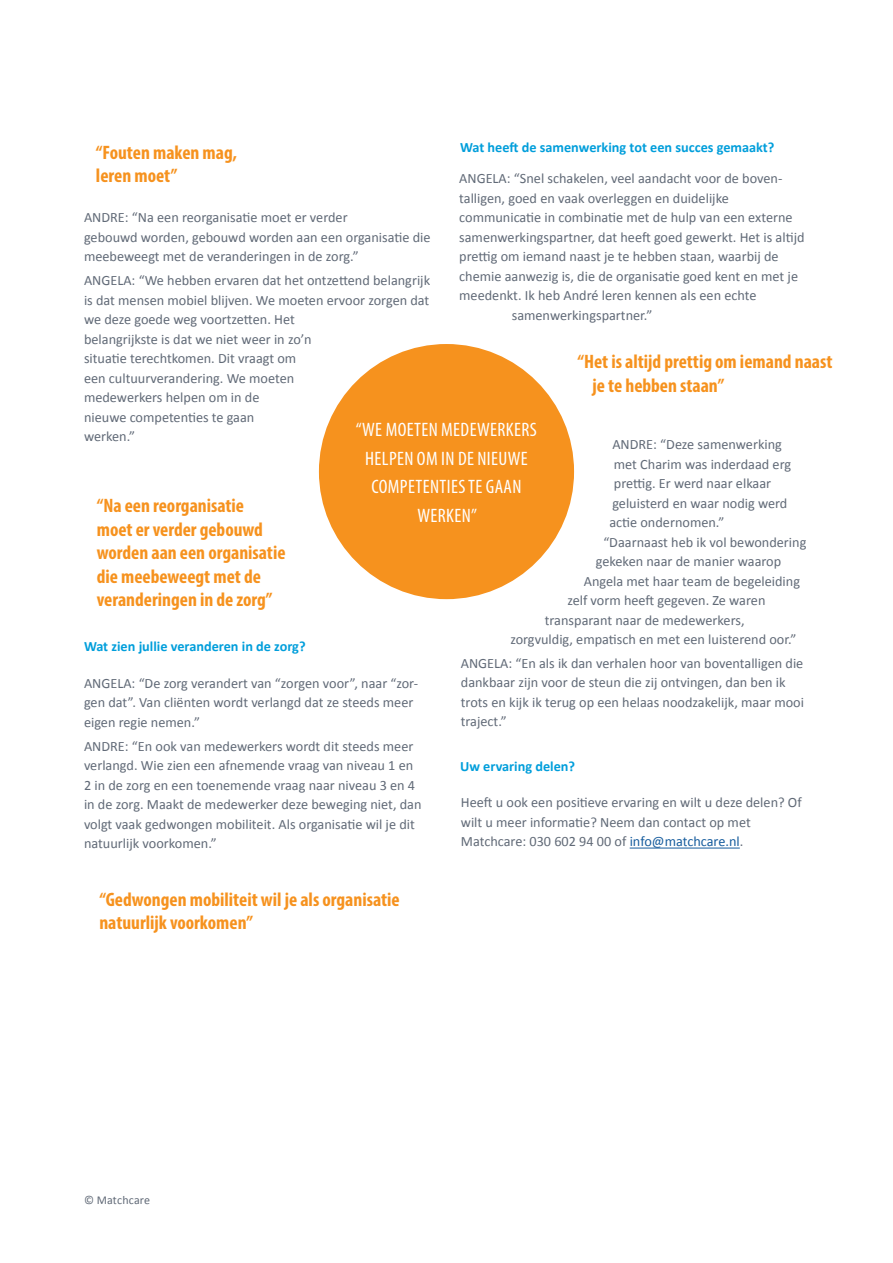
<style>
.page{position:relative;width:893px;height:1263px;background:#fff}
.page>*{position:absolute;margin:0;border:0;box-sizing:border-box;transform-origin:0 0}
.quotes_2{font:700 condensed 19.5px/23.4px "Myriad Pro";color:#f6921e}
.quotes{font:condensed 19.5px/28.5px "Myriad Pro";letter-spacing:.02em;color:#fff;text-align:center}
.tekst_1{font:14.25px/19.5px "Calibri";color:#616a77}
.header1{font:700 14.25px "Calibri";color:#009edb}
.t1{font:12px "Calibri";letter-spacing:.01em;color:#616a77}
.s1{color:#175d9e}
</style>
<div class="page">
<div style="left:319px;top:344px;width:255px;height:255px;background:#f6921e;border-radius:50%"></div>
<hr style="left:630px;top:847px;width:110px;height:1px;background:#175d9e">
<p class="header1" style="left:460px;top:137px;width:316px">Wat heeft de samenwerking tot een succes gemaakt?</p>
<p class="tekst_1" style="left:459px;top:168px;width:325px">ANGELA: “Snel schakelen, veel aandacht voor de boven-</p>
<p class="tekst_1" style="left:459px;top:188px;width:271px">talligen, goed en vaak overleggen en duidelijke</p>
<p class="tekst_1" style="left:459px;top:207px;width:335px">communicatie in combinatie met de hulp van een externe</p>
<p class="tekst_1" style="left:459px;top:227px;width:347px">samenwerkingspartner, dat heeft goed gewerkt. Het is altijd</p>
<p class="tekst_1" style="left:459px;top:246px;width:321px">prettig om iemand naast je te hebben staan, waarbij de</p>
<p class="tekst_1" style="left:459px;top:266px;width:340px">chemie aanwezig is, die de organisatie goed kent en met je</p>
<p class="tekst_1" style="left:459px;top:285px;width:299px">meedenkt. Ik heb André leren kennen als een echte</p>
<p class="tekst_1" style="left:512px;top:305px;width:142px">samenwerkingspartner.”</p>
<p class="quotes_2" style="left:96px;top:140px;width:143px">“Fouten maken mag,</p>
<p class="quotes_2" style="left:96px;top:164px;width:83px">leren moet”</p>
<p class="tekst_1" style="left:84px;top:208px;width:348px">ANDRE: “Na een reorganisatie moet er verder<br>gebouwd worden, gebouwd worden aan een organisatie die meebeweegt met de veranderingen in de zorg.”</p>
<p class="tekst_1" style="left:84px;top:270px;width:348px">ANGELA: “We hebben ervaren dat het ontzettend belangrijk is dat mensen mobiel blijven. We moeten ervoor zorgen dat we deze goede weg voortzetten. Het<br>belangrijkste is dat we niet weer in zo’n<br>situatie terechtkomen. Dit vraagt om<br>een cultuurverandering. We moeten<br>medewerkers helpen om in de<br>nieuwe competenties te gaan<br>werken.”</p>
<p class="quotes_2" style="left:592px;top:350px;width:241px;text-indent:-15px">“Het is altijd prettig om iemand naast je te hebben staan”</p>
<p class="quotes" style="left:356px;top:415px;width:183px">“WE MOETEN MEDEWERKERS<br>HELPEN OM IN DE NIEUWE<br>COMPETENTIES TE GAAN<br>WERKEN”</p>
<p class="tekst_1" style="left:612px;top:434px;width:171px">ANDRE: “Deze samenwerking</p>
<p class="tekst_1" style="left:614px;top:454px;width:179px">met Charim was inderdaad erg</p>
<p class="tekst_1" style="left:614px;top:473px;width:159px">prettig. Er werd naar elkaar</p>
<p class="tekst_1" style="left:612px;top:493px;width:177px">geluisterd en waar nodig werd</p>
<p class="tekst_1" style="left:609px;top:512px;width:117px">actie ondernomen.”</p>
<p class="tekst_1" style="left:603px;top:532px;width:205px">“Daarnaast heb ik vol bewondering</p>
<p class="tekst_1" style="left:596px;top:551px;width:187px">gekeken naar de manier waarop</p>
<p class="tekst_1" style="left:584px;top:571px;width:218px">Angela met haar team de begeleiding</p>
<p class="tekst_1" style="left:567px;top:590px;width:200px">zelf vorm heeft gegeven. Ze waren</p>
<p class="tekst_1" style="left:545px;top:610px;width:201px">transparant naar de medewerkers,</p>
<p class="tekst_1" style="left:510px;top:629px;width:288px">zorgvuldig, empatisch en met een luisterend oor.”</p>
<p class="tekst_1" style="left:461px;top:653px;width:345px">ANGELA: “En als ik dan verhalen hoor van boventalligen die dankbaar zijn voor de steun die zij ontvingen, dan ben ik trots en kijk ik terug op een helaas noodzakelijk, maar mooi traject.”</p>
<p class="quotes_2" style="left:97px;top:494px;width:190px">“Na een reorganisatie<br>moet er verder gebouwd worden aan een organisatie die meebeweegt met de veranderingen in de zorg”</p>
<p class="header1" style="left:84px;top:636px;width:223px">Wat zien jullie veranderen in de zorg?</p>
<p class="tekst_1" style="left:84px;top:673px;width:336px">ANGELA: “De zorg verandert van “zorgen voor”, naar “zor&shy;gen dat”. Van cliënten wordt verlangd dat ze steeds meer eigen regie nemen.”</p>
<p class="tekst_1" style="left:84px;top:736px;width:339px">ANDRE: “En ook van medewerkers wordt dit steeds meer verlangd. Wie zien een afnemende vraag van niveau 1 en 2 in de zorg en een toenemende vraag naar niveau 3 en 4 in de zorg. Maakt de medewerker deze beweging niet, dan volgt vaak gedwongen mobiliteit. Als organisatie wil je dit natuurlijk voorkomen.”</p>
<p class="header1" style="left:460px;top:756px;width:117px">Uw ervaring delen?</p>
<p class="tekst_1" style="left:461px;top:792px;width:342px">Heeft u ook een positieve ervaring en wilt u deze delen? Of wilt u meer informatie? Neem dan contact op met<br>Matchcare: 030 602 94 00 of <span class="s1">info@matchcare.nl</span>.</p>
<p class="quotes_2" style="left:99px;top:887px;width:302px">“Gedwongen mobiliteit wil je als organisatie natuurlijk voorkomen”</p>
<p class="t1" style="left:84px;top:1191px;width:68px">© Matchcare</p>
</div>
